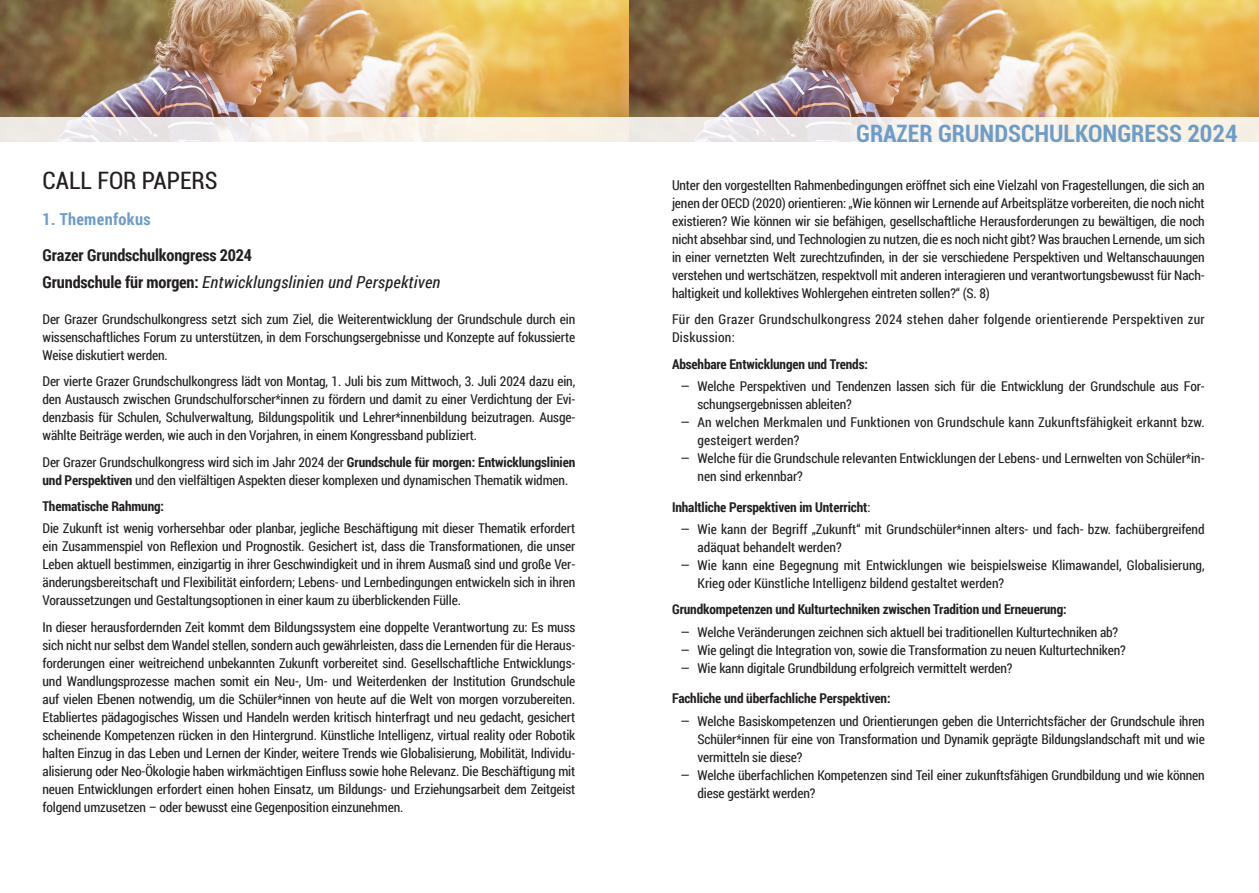
<style>
.page{position:relative;width:1259px;height:893px;background:#fff}
.page>*{position:absolute;margin:0;border:0;box-sizing:border-box;transform-origin:0 0}
.t1{font:700 condensed 24px "Roboto";color:#6d9dc7}
.t2{font:condensed 24px "Roboto";color:#231f20}
.t3{font:700 16.5px/26.5px "Roboto Condensed";letter-spacing:-.01em;color:#231f20}
.t4{font:700 16.5px "Roboto Condensed";letter-spacing:.02em;color:#6d9dc7}
.t5{font:13.5px/18px "Roboto Condensed";letter-spacing:-.01em;color:#231f20;text-align:justify}
.t6{font:700 13.5px "Roboto Condensed";letter-spacing:-.01em;color:#231f20}
.t7{font:13.5px "Roboto Condensed";letter-spacing:.01em;color:#231f20}
.t8{font:13.5px/18px "Roboto Condensed";letter-spacing:.02em;color:#231f20}
.s1{font-weight:400;font-style:italic}
.s2{font-weight:700}
</style>
<div class="page">
<img style="left:0;top:0;width:1259px;height:117px">
<svg style="left:0;top:117px;width:629px;height:25px;background:#f3eee8"></svg>
<svg style="left:629px;top:117px;width:630px;height:25px;background:#f3eee8"></svg>
<h1 class="t2" style="left:43px;top:164px;width:177px">CALL FOR PAPERS</h1>
<p class="t4" style="left:43px;top:208px;width:109px">1. Themenfokus</p>
<p class="t3" style="left:43px;top:241px;width:399px">Grazer Grundschulkongress 2024<br>Grundschule für morgen: <span class="s1">Entwicklungslinien und Perspektiven</span></p>
<p class="t5" style="left:43px;top:309px;width:534px">Der Grazer Grundschulkongress setzt sich zum Ziel, die Weiterentwicklung der Grundschule durch ein wissenschaftliches Forum zu unterstützen, in dem Forschungsergebnisse und Konzepte auf fokussierte Weise diskutiert werden.</p>
<p class="t5" style="left:43px;top:372px;width:534px">Der vierte Grazer Grundschulkongress lädt von Montag, 1. Juli bis zum Mittwoch, 3. Juli 2024 dazu ein, den Austausch zwischen Grundschulforscher*innen zu fördern und damit zu einer Verdichtung der Evi&shy;denzbasis für Schulen, Schulverwaltung, Bildungspolitik und Lehrer*innenbildung beizutragen. Ausge&shy;wählte Beiträge werden, wie auch in den Vorjahren, in einem Kongressband publiziert.</p>
<p class="t5" style="left:43px;top:452px;width:534px">Der Grazer Grundschulkongress wird sich im Jahr 2024 der <span class="s2">Grundschule für morgen: Entwicklungslinien und Perspektiven</span> und den vielfältigen Aspekten dieser komplexen und dynamischen Thematik widmen.</p>
<p class="t6" style="left:43px;top:497px;width:123px">Thematische Rahmung:</p>
<p class="t5" style="left:43px;top:519px;width:534px">Die Zukunft ist wenig vorhersehbar oder planbar, jegliche Beschäftigung mit dieser Thematik erfordert ein Zusammenspiel von Reflexion und Prognostik. Gesichert ist, dass die Transformationen, die unser Leben aktuell bestimmen, einzigartig in ihrer Geschwindigkeit und in ihrem Ausmaß sind und große Ver&shy;änderungsbereitschaft und Flexibilität einfordern; Lebens- und Lernbedingungen entwickeln sich in ihren Voraussetzungen und Gestaltungsoptionen in einer kaum zu überblickenden Fülle.</p>
<p class="t5" style="left:43px;top:618px;width:534px">In dieser herausfordernden Zeit kommt dem Bildungssystem eine doppelte Verantwortung zu: Es muss sich nicht nur selbst dem Wandel stellen, sondern auch gewährleisten, dass die Lernenden für die Heraus&shy;forderungen einer weitreichend unbekannten Zukunft vorbereitet sind. Gesellschaftliche Entwicklungs&shy;und Wandlungsprozesse machen somit ein Neu-, Um- und Weiterdenken der Institution Grundschule auf vielen Ebenen notwendig, um die Schüler*innen von heute auf die Welt von morgen vorzubereiten.<br>Etabliertes pädagogisches Wissen und Handeln werden kritisch hinterfragt und neu gedacht, gesichert scheinende Kompetenzen rücken in den Hintergrund. Künstliche Intelligenz, virtual reality oder Robotik halten Einzug in das Leben und Lernen der Kinder, weitere Trends wie Globalisierung, Mobilität, Individu&shy;alisierung oder Neo-Ökologie haben wirkmächtigen Einfluss sowie hohe Relevanz. Die Beschäftigung mit neuen Entwicklungen erfordert einen hohen Einsatz, um Bildungs- und Erziehungsarbeit dem Zeitgeist folgend umzusetzen – oder bewusst eine Gegenposition einzunehmen.</p>
<h1 class="t1" style="left:856px;top:116px;width:383px">GRAZER GRUNDSCHULKONGRESS 2024</h1>
<p class="t5" style="left:672px;top:175px;width:534px">Unter den vorgestellten Rahmenbedingungen eröffnet sich eine Vielzahl von Fragestellungen, die sich an jenen der OECD (2020) orientieren: „Wie können wir Lernende auf Arbeitsplätze vorbereiten, die noch nicht existieren? Wie können wir sie befähigen, gesellschaftliche Herausforderungen zu bewältigen, die noch nicht absehbar sind, und Technologien zu nutzen, die es noch nicht gibt? Was brauchen Lernende, um sich in einer vernetzten Welt zurechtzufinden, in der sie verschiedene Perspektiven und Weltanschauungen verstehen und wertschätzen, respektvoll mit anderen interagieren und verantwortungsbewusst für Nach&shy;haltigkeit und kollektives Wohlergehen eintreten sollen?“ (S. 8)</p>
<p class="t8" style="left:672px;top:310px;width:534px">Für den Grazer Grundschulkongress 2024 stehen daher folgende orientierende Perspektiven zur<br>Diskussion:</p>
<p class="t6" style="left:672px;top:354px;width:197px">Absehbare Entwicklungen und Trends:</p>
<p class="t5" style="left:680px;top:376px;width:526px">― Welche Perspektiven und Tendenzen lassen sich für die Entwicklung der Grundschule aus For-</p>
<p class="t5" style="left:697px;top:394px;width:156px">schungsergebnissen ableiten?</p>
<p class="t7" style="left:680px;top:413px;width:526px">― An welchen Merkmalen und Funktionen von Grundschule kann Zukunftsfähigkeit erkannt bzw.</p>
<p class="t7" style="left:697px;top:431px;width:104px">gesteigert werden?</p>
<p class="t5" style="left:680px;top:448px;width:526px">― Welche für die Grundschule relevanten Entwicklungen der Lebens- und Lernwelten von Schüler*in-</p>
<p class="t5" style="left:697px;top:466px;width:107px">nen sind erkennbar?</p>
<p class="t5" style="left:680px;top:495px;width:526px;line-height:22.2px;text-indent:-9px"><span class="s2">Inhaltliche Perspektiven im Unterricht</span>:<br>― Wie kann der Begriff „Zukunft“ mit Grundschüler*innen alters- und fach- bzw. fachübergreifend</p>
<p class="t5" style="left:697px;top:537px;width:146px">adäquat behandelt werden?</p>
<p class="t5" style="left:680px;top:555px;width:526px">― Wie kann eine Begegnung mit Entwicklungen wie beispielsweise Klimawandel, Globalisierung,</p>
<p class="t5" style="left:697px;top:573px;width:308px">Krieg oder Künstliche Intelligenz bildend gestaltet werden?</p>
<p class="t6" style="left:672px;top:600px;width:396px">Grundkompetenzen und Kulturtechniken zwischen Tradition und Erneuerung:</p>
<p class="t5" style="left:680px;top:622px;width:447px;text-align:left">― Welche Veränderungen zeichnen sich aktuell bei traditionellen Kulturtechniken ab? ― Wie gelingt die Integration von, sowie die Transformation zu neuen Kulturtechniken? ― Wie kann digitale Grundbildung erfolgreich vermittelt werden?</p>
<p class="t6" style="left:672px;top:689px;width:220px">Fachliche und überfachliche Perspektiven:</p>
<p class="t5" style="left:680px;top:711px;width:526px">― Welche Basiskompetenzen und Orientierungen geben die Unterrichtsfächer der Grundschule ihren</p>
<p class="t5" style="left:697px;top:729px;width:509px">Schüler*innen für eine von Transformation und Dynamik geprägte Bildungslandschaft mit und wie</p>
<p class="t5" style="left:697px;top:747px;width:106px">vermitteln sie diese?</p>
<p class="t5" style="left:680px;top:765px;width:526px">― Welche überfachlichen Kompetenzen sind Teil einer zukunftsfähigen Grundbildung und wie können</p>
<p class="t5" style="left:697px;top:783px;width:119px">diese gestärkt werden?</p>
</div>
